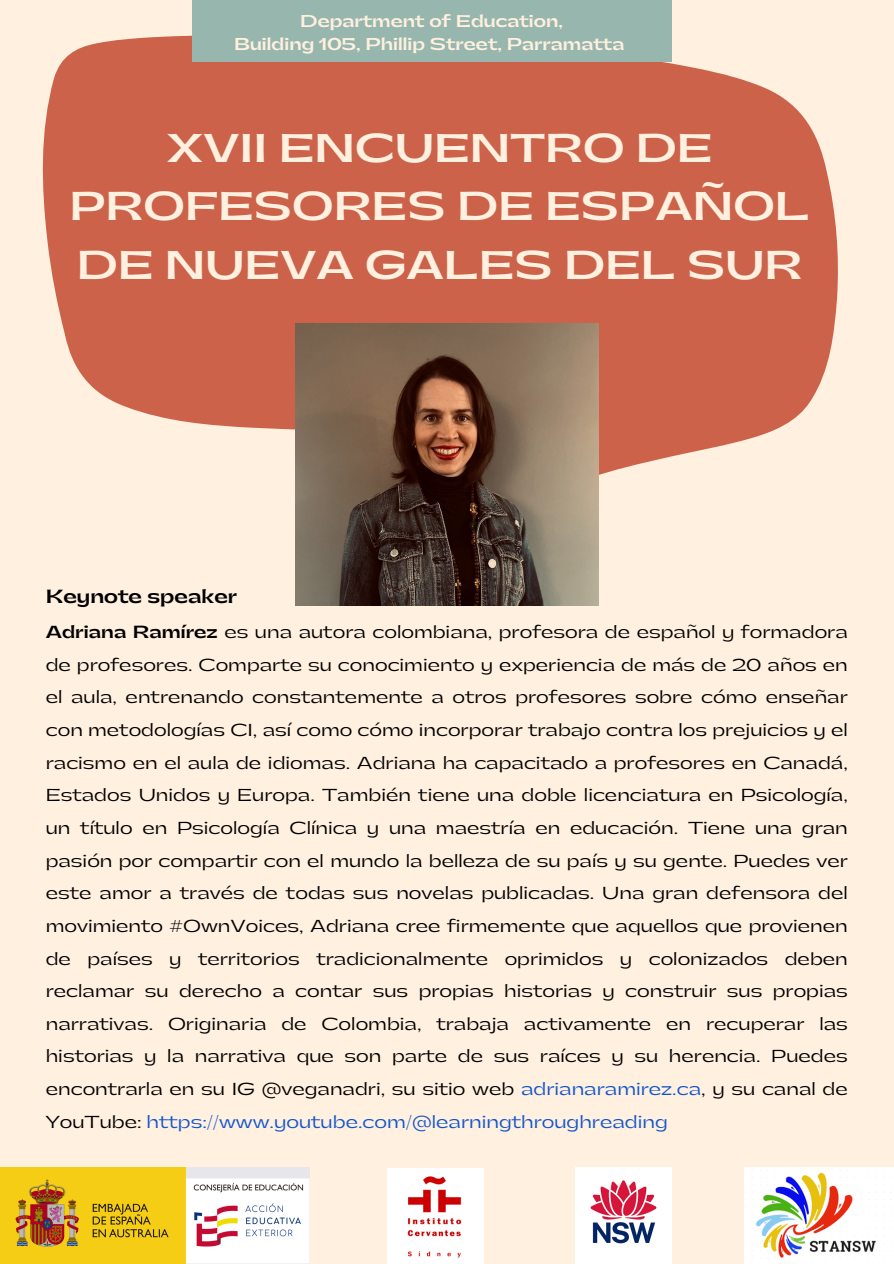
<style>
.page{position:relative;width:894px;height:1264px;background:#fff}
.page>*{position:absolute;margin:0;border:0;box-sizing:border-box;transform-origin:0 0}
.t1{font:700 37.8px/58.5px "Gatwick";color:#fff0df;text-align:center}
.t2{font:700 18px "Gatwick";color:#000}
.t3{font:16.5px/32.7px "Gatwick";color:#000;text-align:justify}
.t4{font:700 16.05px/22.5px "Gatwick";color:#fff0df;text-align:center}
.s1{font-weight:700}
.s2{color:#15c}
</style>
<div class="page">
<div style="left:0;top:0;width:893px;height:1263px;background:#fff0df"></div>
<svg style="left:42px;top:34px;width:796px;height:525px;fill:#cb6249"></svg>
<img style="left:295px;top:323px;width:303px;height:282px">
<div style="left:59px;top:123px;width:761px;height:169px;background:#cb6249"></div>
<img style="left:0;top:1167px;width:309px;height:96px">
<img style="left:387px;top:1168px;width:96px;height:95px">
<img style="left:575px;top:1167px;width:95px;height:96px">
<img style="left:744px;top:1167px;width:148px;height:96px">
<div style="left:192px;top:0;width:479px;height:62px;background:#97b6ad"></div>
<p class="t4" style="left:234px;top:11px;width:392px">Department of Education,<br>Building 105, Phillip Street, Parramatta</p>
<h2 class="t1" style="left:69px;top:120px;width:741px">XVII ENCUENTRO DE<br>PROFESORES DE ESPAÑOL<br>DE NUEVA GALES DEL SUR</h2>
<p class="t2" style="left:46px;top:587px;width:193px">Keynote speaker</p>
<h1 class="t3" style="left:46px;top:616px;width:803px"><span class="s1">Adriana Ramírez</span> es una autora colombiana, profesora de español y formadora de profesores. Comparte su conocimiento y experiencia de más de 20 años en el aula, entrenando constantemente a otros profesores sobre cómo enseñar con metodologías CI, así como cómo incorporar trabajo contra los prejuicios y el racismo en el aula de idiomas. Adriana ha capacitado a profesores en Canadá, Estados Unidos y Europa. También tiene una doble licenciatura en Psicología, un título en Psicología Clínica y una maestría en educación. Tiene una gran pasión por compartir con el mundo la belleza de su país y su gente. Puedes ver este amor a través de todas sus novelas publicadas. Una gran defensora del movimiento #OwnVoices, Adriana cree firmemente que aquellos que provienen de países y territorios tradicionalmente oprimidos y colonizados deben reclamar su derecho a contar sus propias historias y construir sus propias narrativas. Originaria de Colombia, trabaja activamente en recuperar las historias y la narrativa que son parte de sus raíces y su herencia. Puedes encontrarla en su IG @veganadri, su sitio web <span class="s2">adrianaramirez.ca</span>, y su canal de YouTube: <span class="s2">https://www.youtube.com/@learningthroughreading</span></h1>
</div>
